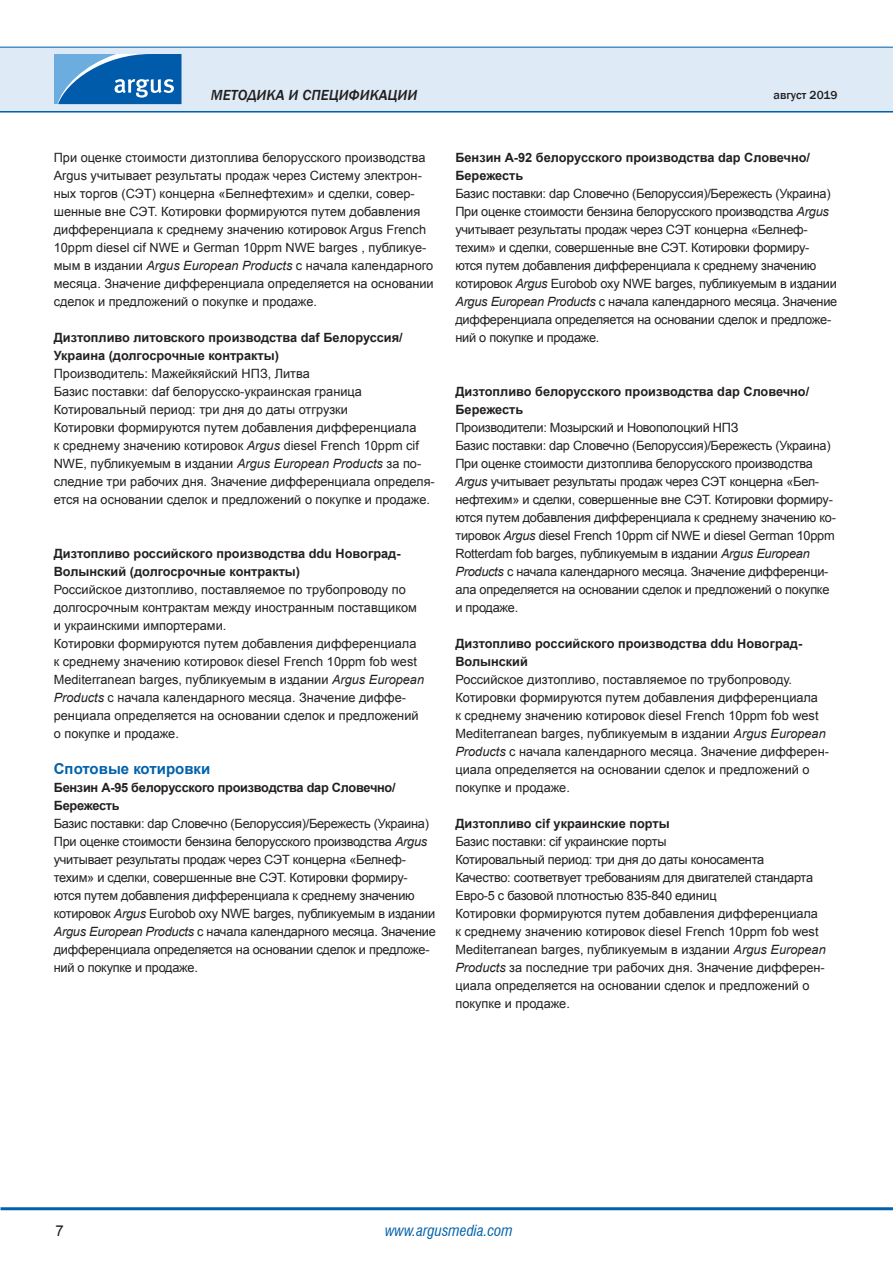
<style>
.page{position:relative;width:893px;height:1263px;background:#fff}
.page>*{position:absolute;margin:0;border:0;box-sizing:border-box;transform-origin:0 0}
.t1{font:italic 500 15px "Franklin Gothic";color:#231f20}
.t2{font:italic condensed 15px "Swiss 721 BT";color:#0161aa}
.t3{font:700 15px "Arial";color:#0161aa}
.t4{font:15px "Arial";color:#231f20}
.t5{font:12.75px/18px "Arial";letter-spacing:-.01em;color:#231f20}
.t6{font:700 12.75px/18px "Arial";color:#231f20}
.t7{font:700 12.75px/18px "Arial";letter-spacing:-.02em;color:#231f20}
.t8{font:500 12px "Franklin Gothic";color:#231f20}
.s1{font-style:italic}
</style>
<div class="page">
<hr style="left:0;top:110px;width:893px;height:3px;background:#0161aa">
<div style="left:0;top:47px;width:893px;height:64px;background:#deebf7"></div>
<hr style="left:0;top:47px;width:893px;height:1px;background:#0161aa">
<hr style="left:1px;top:1207px;width:892px;height:3px;background:#0161aa">
<svg style="left:54px;top:54px;width:128px;height:50px;background:#307dbd"></svg>
<p class="t1" style="left:211px;top:86px;width:208px">Методика и спецификации</p>
<p class="t8" style="left:774px;top:88px;width:65px">август 2019</p>
<p class="t5" style="left:54px;top:149px;width:381px">При оценке стоимости дизтоплива белорусского производства Argus учитывает результаты продаж через Систему электрон&shy;ных торгов (СЭТ) концерна «Белнефтехим» и сделки, совер&shy;шенные вне СЭТ. Котировки формируются путем добавления дифференциала к среднему значению котировок Argus French 10ppm diesel cif NWE и German 10ppm NWE barges , публикуе&shy;мым в издании <span class="s1">Argus European Products</span> с начала календарного месяца. Значение дифференциала определяется на основании сделок и предложений о покупке и продаже.</p>
<p class="t6" style="left:54px;top:329px;width:350px">Дизтопливо литовского производства daf Белоруссия/<br>Украина (долгосрочные контракты)</p>
<p class="t5" style="left:54px;top:365px;width:383px">Производитель: Мажейкяйский НПЗ, Литва<br>Базис поставки: daf белорусско-украинская граница Котировальный период: три дня до даты отгрузки<br>Котировки формируются путем добавления дифференциала<br>к среднему значению котировок <span class="s1">Argus</span> diesel French 10ppm cif NWE, публикуемым в издании <span class="s1">Argus European Products</span> за по&shy;следние три рабочих дня. Значение дифференциала определя&shy;ется на основании сделок и предложений о покупке и продаже.</p>
<p class="t6" style="left:54px;top:545px;width:348px">Дизтопливо российского производства ddu Новоград-<br>Волынский (долгосрочные контракты)</p>
<p class="t5" style="left:54px;top:581px;width:372px">Российское дизтопливо, поставляемое по трубопроводу по долгосрочным контрактам между иностранным поставщиком и украинскими импортерами.<br>Котировки формируются путем добавления дифференциала к среднему значению котировок diesel French 10ppm fob west Mediterranean barges, публикуемым в издании <span class="s1">Argus European Products</span> с начала календарного месяца. Значение диффе&shy;ренциала определяется на основании сделок и предложений о покупке и продаже.</p>
<p class="t3" style="left:54px;top:759px;width:158px">Спотовые котировки</p>
<p class="t7" style="left:54px;top:779px;width:343px">Бензин А-95 белорусского производства dap Словечно/<br>Бережесть</p>
<p class="t5" style="left:54px;top:815px;width:383px">Базис поставки: dap Словечно (Белоруссия)/Бережесть (Украина)<br>При оценке стоимости бензина белорусского производства <span class="s1">Argus </span>учитывает результаты продаж через СЭТ концерна «Белнеф&shy;техим» и сделки, совершенные вне СЭТ. Котировки формиру&shy;ются путем добавления дифференциала к среднему значению котировок <span class="s1">Argus</span> Eurobob oxy NWE barges, публикуемым в издании <span class="s1">Argus European Products</span> с начала календарного месяца. Значение дифференциала определяется на основании сделок и предложе&shy;ний о покупке и продаже.</p>
<p class="t6" style="left:455px;top:149px;width:356px">Бензин А-92 белорусского производства dap Словечно/<br>Бережесть</p>
<p class="t5" style="left:455px;top:185px;width:383px">Базис поставки: dap Словечно (Белоруссия)/Бережесть (Украина)<br>При оценке стоимости бензина белорусского производства <span class="s1">Argus </span>учитывает результаты продаж через СЭТ концерна «Белнеф&shy;техим» и сделки, совершенные вне СЭТ. Котировки формиру&shy;ются путем добавления дифференциала к среднему значению котировок <span class="s1">Argus</span> Eurobob oxy NWE barges, публикуемым в издании <span class="s1">Argus European Products</span> с начала календарного месяца. Значение дифференциала определяется на основании сделок и предложе&shy;ний о покупке и продаже.</p>
<p class="t6" style="left:455px;top:383px;width:355px">Дизтопливо белорусского производства dap Словечно/<br>Бережесть</p>
<p class="t5" style="left:455px;top:419px;width:382px">Производители: Мозырский и Новополоцкий НПЗ<br>Базис поставки: dap Словечно (Белоруссия)/Бережесть (Украина)<br>При оценке стоимости дизтоплива белорусского производства <span class="s1">Argus</span> учитывает результаты продаж через СЭТ концерна «Бел&shy;нефтехим» и сделки, совершенные вне СЭТ. Котировки формиру&shy;ются путем добавления дифференциала к среднему значению ко&shy;тировок <span class="s1">Argus</span> diesel French 10ppm cif NWE и diesel German 10ppm Rotterdam fob barges, публикуемым в издании <span class="s1">Argus European Products</span> с начала календарного месяца. Значение дифференци&shy;ала определяется на основании сделок и предложений о покупке и продаже.</p>
<p class="t6" style="left:455px;top:635px;width:348px">Дизтопливо российского производства ddu Новоград-<br>Волынский</p>
<p class="t5" style="left:455px;top:671px;width:375px">Российское дизтопливо, поставляемое по трубопроводу.<br>Котировки формируются путем добавления дифференциала<br>к среднему значению котировок diesel French 10ppm fob west Mediterranean barges, публикуемым в издании <span class="s1">Argus European Products</span> с начала календарного месяца. Значение дифферен&shy;циала определяется на основании сделок и предложений о покупке и продаже.</p>
<p class="t6" style="left:455px;top:815px;width:216px">Дизтопливо cif украинские порты</p>
<p class="t5" style="left:455px;top:833px;width:372px">Базис поставки: cif украинские порты<br>Котировальный период: три дня до даты коносамента<br>Качество: соответвует требованиям для двигателей стандарта Евро-5 с базовой плотностью 835-840 единиц<br>Котировки формируются путем добавления дифференциала к среднему значению котировок diesel French 10ppm fob west Mediterranean barges, публикуемым в издании <span class="s1">Argus European Products</span> за последние три рабочих дня. Значение дифферен&shy;циала определяется на основании сделок и предложений о покупке и продаже.</p>
<p class="t4" style="left:55px;top:1220px;width:10px">7</p>
<p class="t2" style="left:385px;top:1221px;width:129px">www.argusmedia.com</p>
</div>
